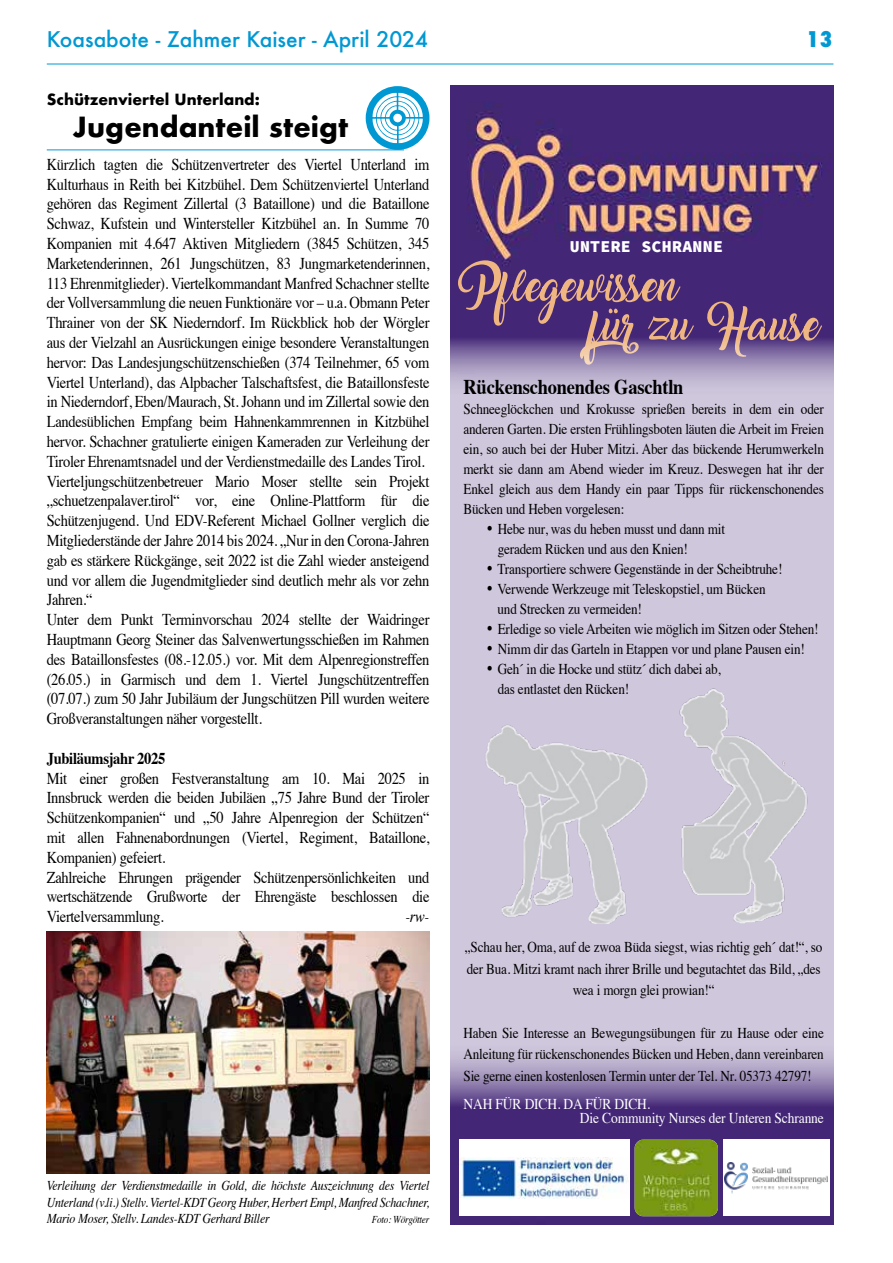
<style>
.page{position:relative;width:893px;height:1263px;background:#fff}
.page>*{position:absolute;margin:0;border:0;box-sizing:border-box;transform-origin:0 0}
.t1{font:700 27px "Futura";color:#000}
.t2{font:500 21px "Futura";color:#0098d3}
.t3{font:700 21px "Times";letter-spacing:-.01em;color:#000;scale:.88 1}
.t4{font:800 condensed 21px "Futura";color:#0098d3}
.t5{font:16.5px/19.8px "Times";letter-spacing:-.02em;color:#000;scale:.88 1}
.t6{font:700 16.5px "Times";letter-spacing:-.02em;color:#000;scale:.88 1}
.t7{font:900 16.5px "Source Code Pro";letter-spacing:.02em;color:#fff}
.t8{font:italic 16.5px "Times";color:#000;scale:.88 1}
.t9{font:15px/20px "Times";letter-spacing:-.01em;color:#000;scale:.88 1}
.t10{font:15px/14px "Times";letter-spacing:-.01em;color:#fff;scale:.9 1}
.t11{font:700 15px "Futura";color:#000}
.t12{font:italic 13.5px/16.2px "Times";letter-spacing:-.02em;color:#000;text-align:justify;scale:.88 1}
.t13{font:italic 10.5px "Times";letter-spacing:-.02em;color:#000;scale:.88 1}
.s1{font-family:"Futura";font-weight:500}
</style>
<div class="page">
<hr style="left:47px;top:64px;width:786px;height:1px;background:#0098d3">
<img style="left:451px;top:85px;width:382px;height:1140px">
<img style="left:635px;top:1140px;width:83px;height:76px">
<div style="left:459px;top:1140px;width:170px;height:76px;background:#fff"></div>
<img style="left:459px;top:1157px;width:170px;height:41px">
<svg style="left:458px;top:260px;width:364px;height:77px"></svg>
<svg style="left:451px;top:337px;width:382px;height:770px;fill:#cfc7dc"></svg>
<div style="left:723px;top:1140px;width:106px;height:76px;background:#fff"></div>
<img style="left:725px;top:1162px;width:102px;height:31px">
<img style="left:474px;top:681px;width:341px;height:242px">
<div style="left:366px;top:86px;width:63px;height:64px;background:#0098d3;border-radius:50%"></div>
<svg style="left:372px;top:93px;width:51px;height:50px"></svg>
<hr style="left:47px;top:150px;width:357px;height:1px;background:#0098d3">
<img style="left:47px;top:931px;width:382px;height:243px">
<p class="t2" style="left:47px;top:25px;width:383px">Koasabote - Zahmer Kaiser - April 2024</p>
<p class="t4" style="left:806px;top:25px;width:28px">13</p>
<p class="t11" style="left:47px;top:88px;width:215px">Schützenviertel Unterland:</p>
<h1 class="t1" style="left:73px;top:108px;width:277px">Jugendanteil steigt</h1>
<p class="t5" style="left:47px;top:153px;width:436px">Kürzlich tagten die Schützenvertreter des Viertel Unterland im Kulturhaus in Reith bei Kitzbühel. Dem Schützenviertel Unterland gehören das Regiment Zillertal (3 Bataillone) und die Bataillone Schwaz, Kufstein und Wintersteller Kitzbühel an. In Summe 70<br>Kompanien mit 4.647 Aktiven Mitgliedern (3845 Schützen, 345<br>Marketenderinnen, 261 Jungschützen, 83 Jungmarketenderinnen, 113 Ehrenmitglieder). Viertelkommandant Manfred Schachner stellte der Vollversammlung die neuen Funktionäre vor – u.a. Obmann Peter Thrainer von der SK Niederndorf. Im Rückblick hob der Wörgler aus der Vielzahl an Ausrückungen einige besondere Veranstaltungen hervor: Das Landesjungschützenschießen (374 Teilnehmer, 65 vom Viertel Unterland), das Alpbacher Talschaftsfest, die Bataillonsfeste in Niederndorf, Eben/Maurach, St. Johann und im Zillertal sowie den Landesüblichen Empfang beim Hahnenkammrennen in Kitzbühel hervor. Schachner gratulierte einigen Kameraden zur Verleihung der Tiroler Ehrenamtsnadel und der Verdienstmedaille des Landes Tirol.<br>Vierteljungschützenbetreuer Mario Moser stellte sein Projekt „schuetzenpalaver.tirol“ vor, eine Online-Plattform für die Schützenjugend. Und EDV-Referent Michael Gollner verglich die Mitgliederstände der Jahre 2014 bis 2024. „Nur in den Corona-Jahren gab es stärkere Rückgänge, seit 2022 ist die Zahl wieder ansteigend und vor allem die Jugendmitglieder sind deutlich mehr als vor zehn Jahren.“<br>Unter dem Punkt Terminvorschau 2024 stellte der Waidringer Hauptmann Georg Steiner das Salvenwertungsschießen im Rahmen des Bataillonsfestes (08.-12.05.) vor. Mit dem Alpenregionstreffen (26.05.) in Garmisch und dem 1. Viertel Jungschützentreffen (07.07.) zum 50 Jahr Jubiläum der Jungschützen Pill wurden weitere Großveranstaltungen näher vorgestellt.</p>
<p class="t6" style="left:47px;top:742px;width:136px">Jubiläumsjahr 2025</p>
<p class="t5" style="left:47px;top:767px;width:436px">Mit einer großen Festveranstaltung am 10. Mai 2025 in Innsbruck werden die beiden Jubiläen „75 Jahre Bund der Tiroler Schützenkompanien“ und „50 Jahre Alpenregion der Schützen“ mit allen Fahnenabordnungen (Viertel, Regiment, Bataillone, Kompanien) gefeiert.<br>Zahlreiche Ehrungen prägender Schützenpersönlichkeiten und wertschätzende Grußworte der Ehrengäste beschlossen die Viertelversammlung.</p>
<p class="t8" style="left:405px;top:902px;width:29px">-rw-</p>
<p class="t12" style="left:47px;top:1177px;width:436px">Verleihung der Verdienstmedaille in Gold, die höchste Auszeichnung des Viertel Unterland (v.li.) Stellv. Viertel-KDT Georg Huber, Herbert Empl, Manfred Schachner, Mario Moser, Stellv. Landes-KDT Gerhard Biller</p>
<p class="t13" style="left:372px;top:1210px;width:67px">Foto: Wörgötter</p>
<p class="t7" style="left:570px;top:236px;width:155px">UNTERE SCHRANNE</p>
<p class="t3" style="left:463px;top:367px;width:252px">Rückenschonendes Gaschtln</p>
<p class="t9" style="left:463px;top:398px;width:411px;text-align:justify">Schneeglöckchen und Krokusse sprießen bereits in dem ein oder anderen Garten. Die ersten Frühlingsboten läuten die Arbeit im Freien ein, so auch bei der Huber Mitzi. Aber das bückende Herumwerkeln merkt sie dann am Abend wieder im Kreuz. Deswegen hat ihr der Enkel gleich aus dem Handy ein paar Tipps für rückenschonendes Bücken und Heben vorgelesen:</p>
<p class="t9" style="left:498px;top:518px;width:260px;text-indent:-13px"><span class="s1">•</span> Hebe nur, was du heben musst und dann mit geradem Rücken und aus den Knien!</p>
<p class="t9" style="left:485px;top:557px;width:340px"><span class="s1">•</span> Transportiere schwere Gegenstände in der Scheibtruhe!</p>
<p class="t9" style="left:497px;top:577px;width:306px;text-indent:-13px"><span class="s1">•</span> Verwende Werkzeuge mit Teleskopstiel, um Bücken und Strecken zu vermeiden!</p>
<p class="t9" style="left:485px;top:617px;width:381px"><span class="s1">•</span> Erledige so viele Arbeiten wie möglich im Sitzen oder Stehen!</p>
<p class="t9" style="left:485px;top:637px;width:365px"><span class="s1">•</span> Nimm dir das Garteln in Etappen vor und plane Pausen ein!</p>
<p class="t9" style="left:498px;top:657px;width:255px;text-indent:-13px"><span class="s1">•</span> Geh´ in die Hocke und stütz´ dich dabei ab, das entlastet den Rücken!</p>
<p class="t9" style="left:465px;top:935px;width:408px;line-height:21.5px;text-align:center">„Schau her, Oma, auf de zwoa Büda siegst, wias richtig geh´ dat!“, so der Bua. Mitzi kramt nach ihrer Brille und begutachtet das Bild, „des wea i morgn glei prowian!“</p>
<p class="t9" style="left:463px;top:1021px;width:411px;line-height:21.5px;text-align:justify">Haben Sie Interesse an Bewegungsübungen für zu Hause oder eine Anleitung für rückenschonendes Bücken und Heben, dann vereinbaren Sie gerne einen kostenlosen Termin unter der Tel. Nr. 05373 42797!</p>
<p class="t10" style="left:580px;top:1095px;width:273px;text-indent:-116px">NAH FÜR DICH. DA FÜR DICH.<br>Die Community Nurses der Unteren Schranne</p>
</div>
